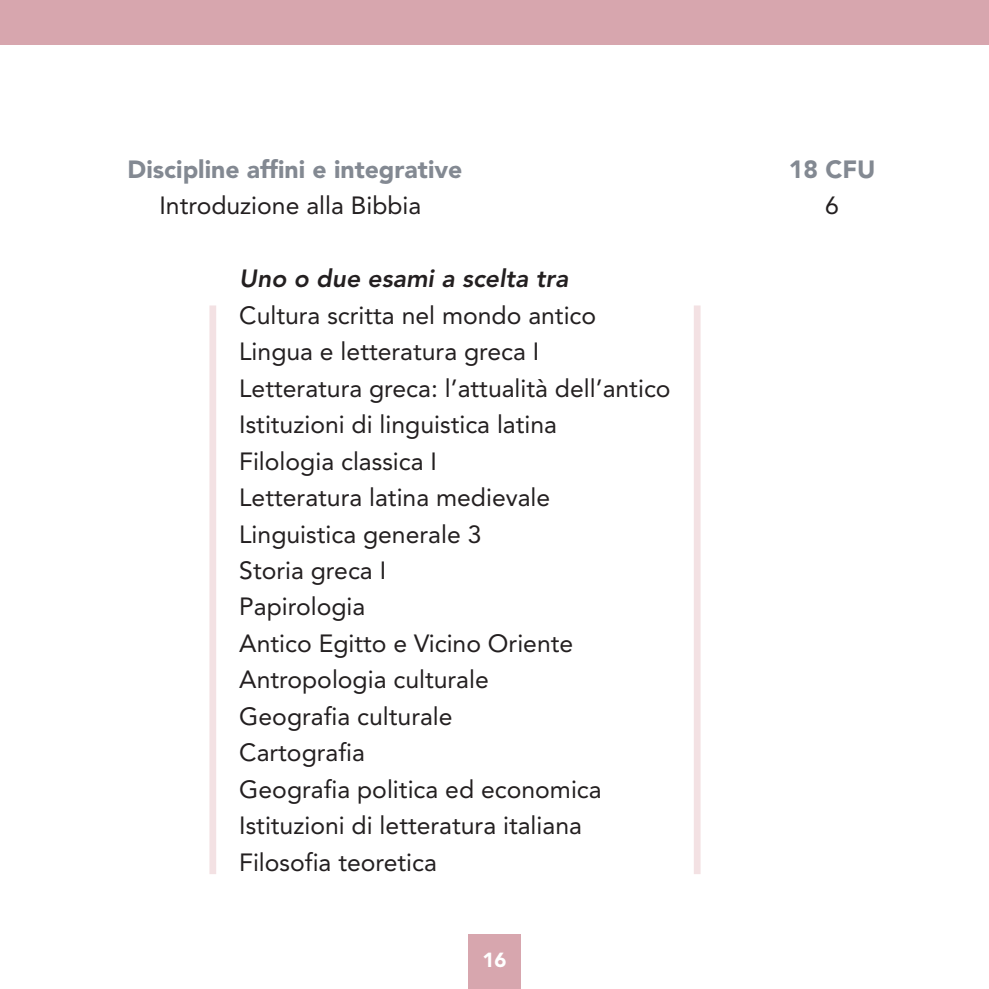
<style>
.page{position:relative;width:989px;height:989px;background:#fff}
.page>*{position:absolute;margin:0;border:0;box-sizing:border-box;transform-origin:0 0}
.t1{font:24.75px/36.4px "Avenir";color:#231f20}
.t2{font:900 24.75px "Avenir";color:#838992}
.t3{font:italic 800 24.75px "Avenir";color:#231f20}
.t4{font:900 20.25px "Avenir";color:#fff}
</style>
<div class="page">
<div style="left:468px;top:934px;width:53px;height:55px;background:#d7a6ae"></div>
<div style="left:0;top:0;width:989px;height:45px;background:#d7a6ae"></div>
<div style="left:209px;top:305px;width:7px;height:569px;background:#f3e1e3"></div>
<div style="left:694px;top:305px;width:6px;height:569px;background:#f3e1e3"></div>
<p class="t2" style="left:128px;top:148px;width:336px">Discipline affini e integrative</p>
<p class="t2" style="left:788px;top:148px;width:88px">18 CFU</p>
<p class="t1" style="left:159px;top:187px;width:263px">Introduzione alla Bibbia</p>
<p class="t1" style="left:825px;top:187px;width:15px">6</p>
<p class="t3" style="left:239px;top:264px;width:331px">Uno o due esami a scelta tra</p>
<p class="t1" style="left:239px;top:296px;width:433px">Cultura scritta nel mondo antico<br>Lingua e letteratura greca I<br>Letteratura greca: l’attualità dell’antico<br>Istituzioni di linguistica latina<br>Filologia classica I<br>Letteratura latina medievale<br>Linguistica generale 3<br>Storia greca I<br>Papirologia<br>Antico Egitto e Vicino Oriente<br>Antropologia culturale<br>Geografia culturale<br>Cartografia<br>Geografia politica ed economica<br>Istituzioni di letteratura italiana<br>Filosofia teoretica</p>
<p class="t4" style="left:482px;top:942px;width:25px">16</p>
</div>
